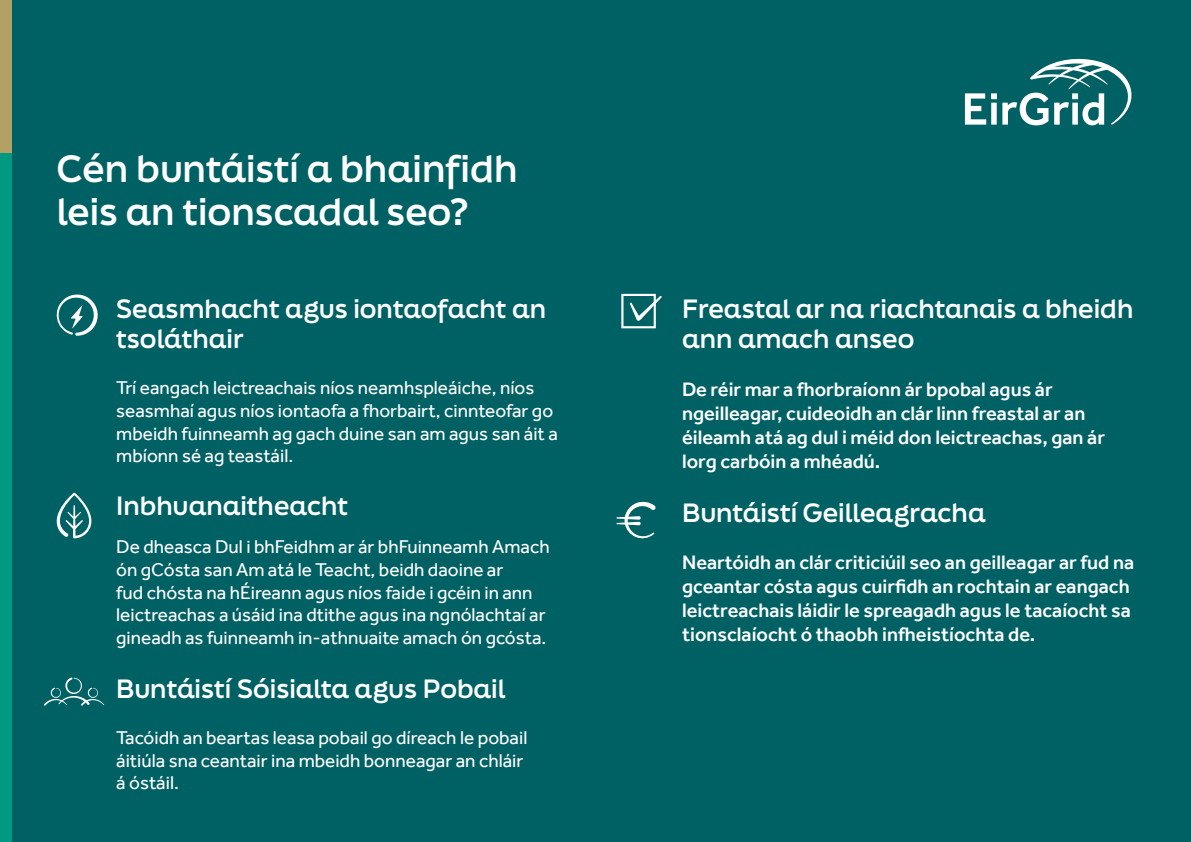
<style>
.page{position:relative;width:1191px;height:842px;background:#006165}
.page>*{position:absolute;margin:0;border:0;box-sizing:border-box;transform-origin:0 0}
.t1{font:700 35.8px/43px "Final Six";color:#fff}
.t2{font:700 25px/30px "Final Six";color:#fff}
.P_-_White{font:500 20px/24px "Effra";color:#fff}
.P_-_White-2{font:19px/22.8px "Effra";color:#fff}
</style>
<div class="page">
<svg style="left:616px;top:501px;width:40px;height:38px"></svg>
<svg style="left:44px;top:677px;width:60px;height:29px"></svg>
<svg style="left:621px;top:294px;width:41px;height:34px"></svg>
<svg style="left:56px;top:294px;width:42px;height:42px"></svg>
<svg style="left:56px;top:493px;width:36px;height:45px"></svg>
<svg style="left:965px;top:58px;width:167px;height:67px"></svg>
<div style="left:0;top:0;width:11px;height:153px;background:#b4a065"></div>
<div style="left:0;top:153px;width:11px;height:689px;background:#009982"></div>
<h2 class="t1" style="left:57px;top:146px;width:462px">Cén buntáistí a bhainfidh leis an tionscadal seo?</h2>
<h3 class="t2" style="left:116px;top:293px;width:431px">Seasmhacht agus iontaofacht an tsoláthair</h3>
<p class="P_-_White-2" style="left:116px;top:376px;width:443px">Trí eangach leictreachais níos neamhspleáiche, níos seasmhaí agus níos iontaofa a fhorbairt, cinnteofar go mbeidh fuinneamh ag gach duine san am agus san áit a mbíonn sé ag teastáil.</p>
<h3 class="t2" style="left:116px;top:490px;width:233px">Inbhuanaitheacht</h3>
<p class="P_-_White-2" style="left:116px;top:535px;width:435px">De dheasca Dul i bhFeidhm ar ár bhFuinneamh Amach ón gCósta san Am atá le Teacht, beidh daoine ar<br>fud chósta na hÉireann agus níos faide i gcéin in ann leictreachas a úsáid ina dtithe agus ina ngnólachtaí ar gineadh as fuinneamh in-athnuaite amach ón gcósta.</p>
<h3 class="t2" style="left:116px;top:673px;width:390px">Buntáistí Sóisialta agus Pobail</h3>
<p class="P_-_White-2" style="left:116px;top:726px;width:412px">Tacóidh an beartas leasa pobail go díreach le pobail áitiúla sna ceantair ina mbeidh bonneagar an chláir á óstáil.</p>
<h3 class="t2" style="left:682px;top:293px;width:453px">Freastal ar na riachtanais a bheidh ann amach anseo</h3>
<p class="P_-_White" style="left:682px;top:377px;width:424px">De réir mar a fhorbraíonn ár bpobal agus ár ngeilleagar, cuideoidh an clár linn freastal ar an éileamh atá ag dul i méid don leictreachas, gan ár lorg carbóin a mhéadú.</p>
<h3 class="t2" style="left:682px;top:497px;width:305px">Buntáistí Geilleagracha</h3>
<h3 class="P_-_White" style="left:682px;top:550px;width:453px">Neartóidh an clár criticiúil seo an geilleagar ar fud na gceantar cósta agus cuirfidh an rochtain ar eangach leictreachais láidir le spreagadh agus le tacaíocht sa tionsclaíocht ó thaobh infheistíochta de.</h3>
</div>
